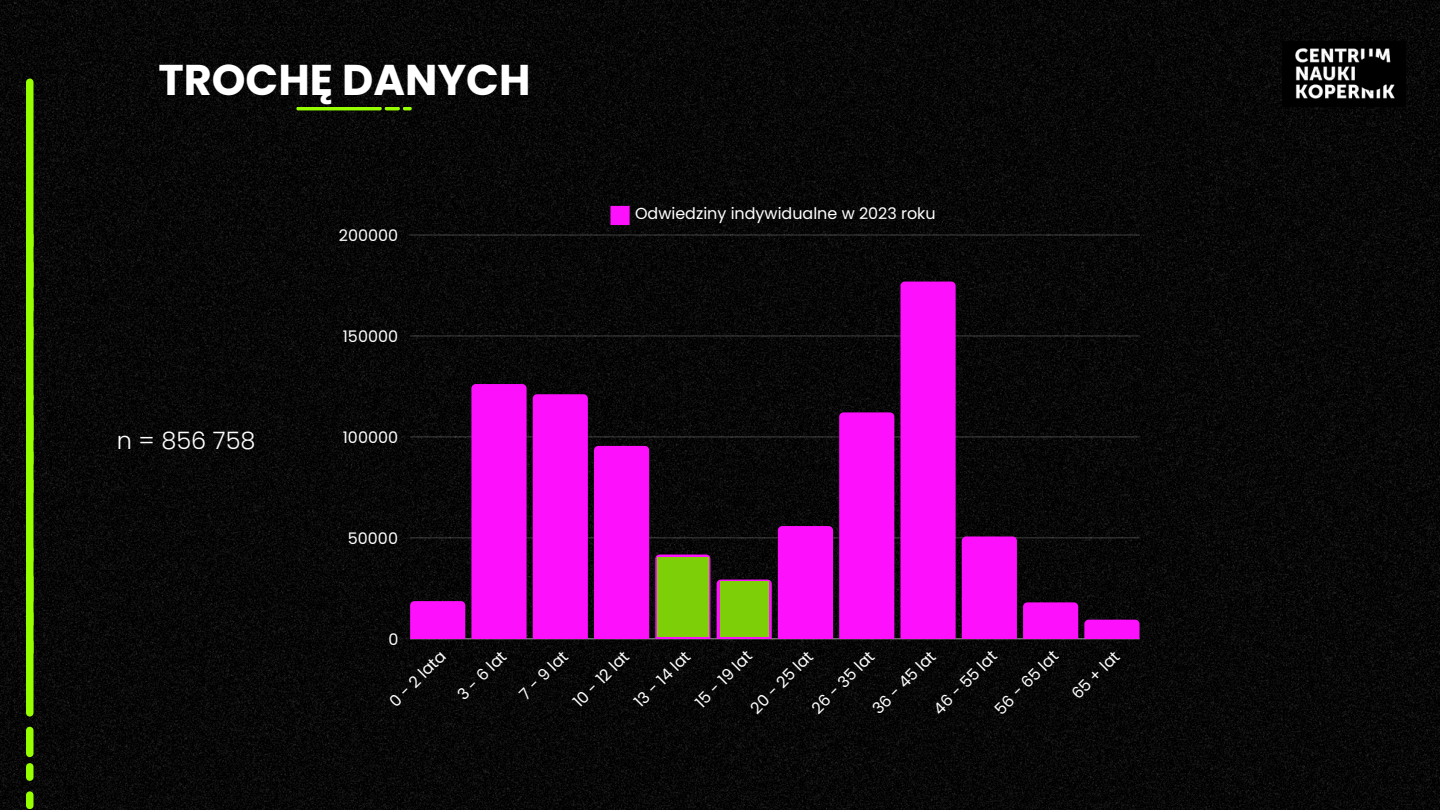
<style>
.page{position:relative;width:1440px;height:810px;background:#fff}
.page>*{position:absolute;margin:0;border:0;box-sizing:border-box;transform-origin:0 0}
.t1{font:700 43px "Poppins";color:#fff}
.t2{font:300 24px "Poppins";color:#fff}
.t3{font:16px "Poppins";color:#fff}
</style>
<div class="page">
<img style="left:0;top:0;width:1440px;height:810px">
<svg style="left:296px;top:107px;width:116px;height:3px"></svg>
<svg style="left:610px;top:206px;width:20px;height:19px"></svg>
<hr style="left:410px;top:639px;width:730px;height:1px;background:#fff">
<hr style="left:410px;top:538px;width:730px;height:1px;background:#fff">
<hr style="left:410px;top:437px;width:730px;height:1px;background:#fff">
<hr style="left:410px;top:336px;width:730px;height:1px;background:#fff">
<hr style="left:410px;top:235px;width:730px;height:1px;background:#fff">
<div style="left:410px;top:601px;width:55px;height:38px;background:#fd10fc"></div>
<div style="left:471px;top:384px;width:56px;height:255px;background:#fd10fc"></div>
<div style="left:533px;top:394px;width:55px;height:245px;background:#fd10fc"></div>
<div style="left:594px;top:446px;width:55px;height:193px;background:#fd10fc"></div>
<svg style="left:655px;top:555px;width:55px;height:84px"></svg>
<svg style="left:717px;top:580px;width:55px;height:59px"></svg>
<div style="left:778px;top:526px;width:55px;height:113px;background:#fd10fc"></div>
<div style="left:839px;top:412px;width:55px;height:227px;background:#fd10fc"></div>
<svg style="left:900px;top:282px;width:56px;height:357px;background:#f40ff3"></svg>
<div style="left:962px;top:536px;width:55px;height:103px;background:#fd10fc"></div>
<div style="left:1023px;top:602px;width:55px;height:37px;background:#fd10fc"></div>
<svg style="left:1084px;top:620px;width:56px;height:19px"></svg>
<div style="left:720px;top:581px;width:49px;height:56px;background:#7dcf07"></div>
<div style="left:657px;top:558px;width:51px;height:79px;background:#7dcf07"></div>
<img style="left:1282px;top:42px;width:124px;height:65px">
<svg style="left:26px;top:727px;width:8px;height:30px"></svg>
<svg style="left:26px;top:763px;width:8px;height:18px"></svg>
<svg style="left:26px;top:791px;width:8px;height:18px"></svg>
<svg style="left:26px;top:79px;width:8px;height:638px;background:#8df100"></svg>
<h1 class="t1" style="left:158px;top:50px;width:374px">TROCHĘ DANYCH</h1>
<p class="t3" style="left:339px;top:224px;width:61px">200000</p>
<p class="t2" style="left:117px;top:424px;width:140px">n = 856 758</p>
<p class="t3" style="left:343px;top:325px;width:57px">150000</p>
<p class="t3" style="left:343px;top:426px;width:57px">100000</p>
<p class="t3" style="left:348px;top:527px;width:52px">50000</p>
<p class="t3" style="left:388px;top:628px;width:12px">0</p>
<p class="t3" style="left:635px;top:203px;width:302px">Odwiedziny indywidualne w 2023 roku</p>
<p class="t3" style="left:990px;top:704px;width:84px;rotate:-45deg">56 - 65 lat</p>
<p class="t3" style="left:1066px;top:688px;width:62px;rotate:-45deg">65 + lat</p>
<p class="t3" style="left:384px;top:696px;width:74px;rotate:-45deg">0 -2 lata</p>
<p class="t3" style="left:452px;top:689px;width:63px;rotate:-45deg">3-6lat</p>
<p class="t3" style="left:514px;top:689px;width:62px;rotate:-45deg">7-9lat</p>
<p class="t3" style="left:568px;top:696px;width:73px;rotate:-45deg">10 - 12 lat</p>
<p class="t3" style="left:629px;top:696px;width:73px;rotate:-45deg">13 - 14 lat</p>
<p class="t3" style="left:690px;top:697px;width:74px;rotate:-45deg">15 - 19 lat</p>
<p class="t3" style="left:928px;top:704px;width:84px;rotate:-45deg">46 - 55 lat</p>
<p class="t3" style="left:807px;top:703px;width:82px;rotate:-45deg">26 - 35 lat</p>
<p class="t3" style="left:867px;top:703px;width:83px;rotate:-45deg">36 - 45 lat</p>
<p class="t3" style="left:745px;top:703px;width:82px;rotate:-45deg">20 - 25 lat</p>
</div>
